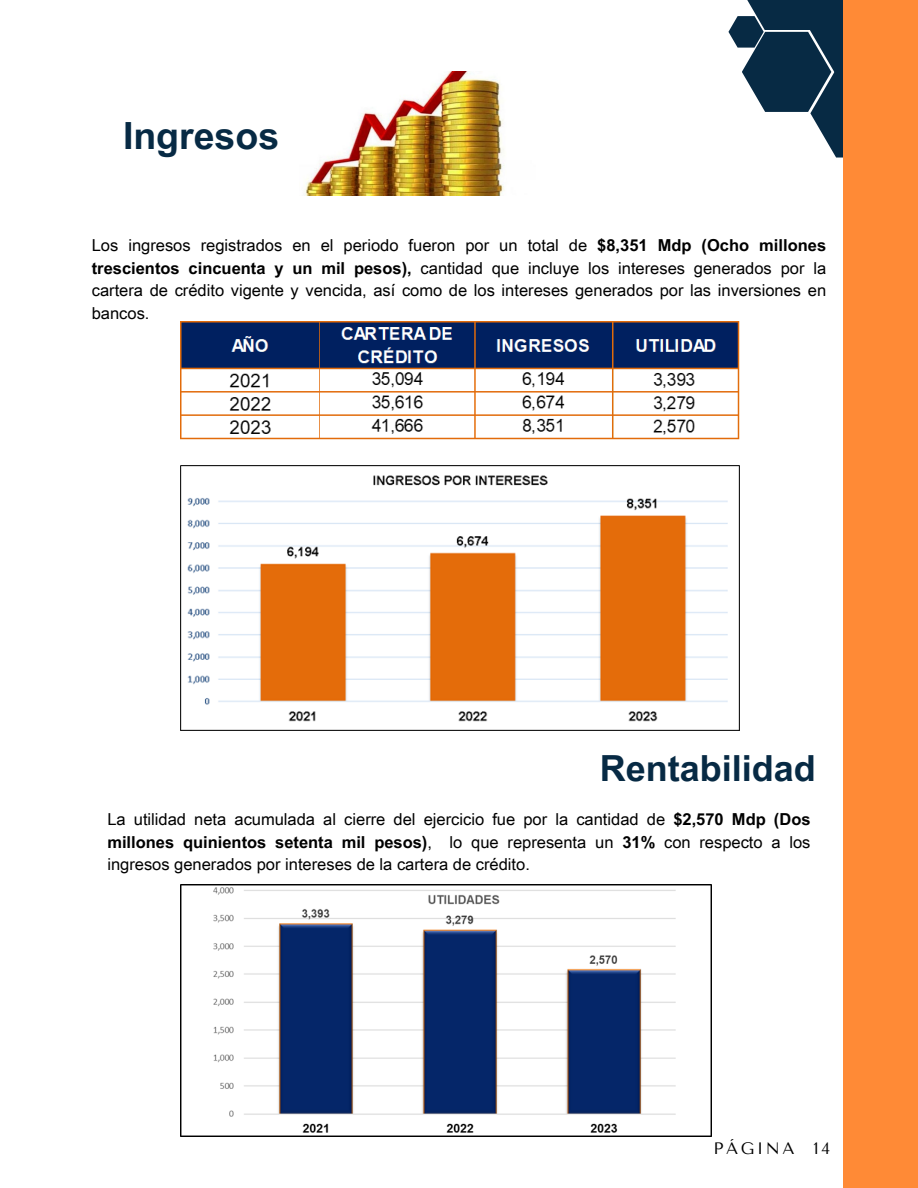
<style>
.page{position:relative;width:918px;height:1188px;background:#fff}
.page>*{position:absolute;margin:0;border:0;box-sizing:border-box;transform-origin:0 0}
.t1{font:700 37.5px "Arial Unicode MS";color:#072a44}
.t2{font:700 36px "Arial Unicode MS";color:#072a44}
.t3{font:16.5px/22.5px "Arial Unicode MS";color:#000;text-align:justify}
.t4{font:16.5px "Tenor Sans";letter-spacing:.15em;color:#000}
.s1{font-weight:700}
</style>
<div class="page">
<svg style="left:728px;top:16px;width:116px;height:142px"></svg>
<div style="left:739px;top:0;width:107px;height:30px;background:#072a44"></div>
<img style="left:305px;top:72px;width:200px;height:124px">
<img style="left:180px;top:321px;width:559px;height:118px">
<div style="left:844px;top:0;width:74px;height:1188px;background:#ff8a36"></div>
<img style="left:180px;top:885px;width:531px;height:252px">
<img style="left:180px;top:466px;width:559px;height:264px">
<h1 class="t1" style="left:123px;top:109px;width:158px">Ingresos</h1>
<p class="t3" style="left:92px;top:233px;width:736px">Los ingresos registrados en el periodo fueron por un total de <span class="s1">$8,351 Mdp (Ocho millones trescientos cincuenta y un mil pesos),</span> cantidad que incluye los intereses generados por la cartera de crédito vigente y vencida, así como de los intereses generados por las inversiones en bancos.</p>
<p class="t2" style="left:600px;top:743px;width:217px">Rentabilidad</p>
<h2 class="t3" style="left:107px;top:808px;width:705px">La utilidad neta acumulada al cierre del ejercicio fue por la cantidad de <span class="s1">$2,570 Mdp (Dos millones quinientos setenta mil pesos)</span>, lo que representa un <span class="s1">31%</span> con respecto a los ingresos generados por intereses de la cartera de crédito.</h2>
<p class="t4" style="left:714px;top:1138px;width:118px">PÁGINA 14</p>
</div>
